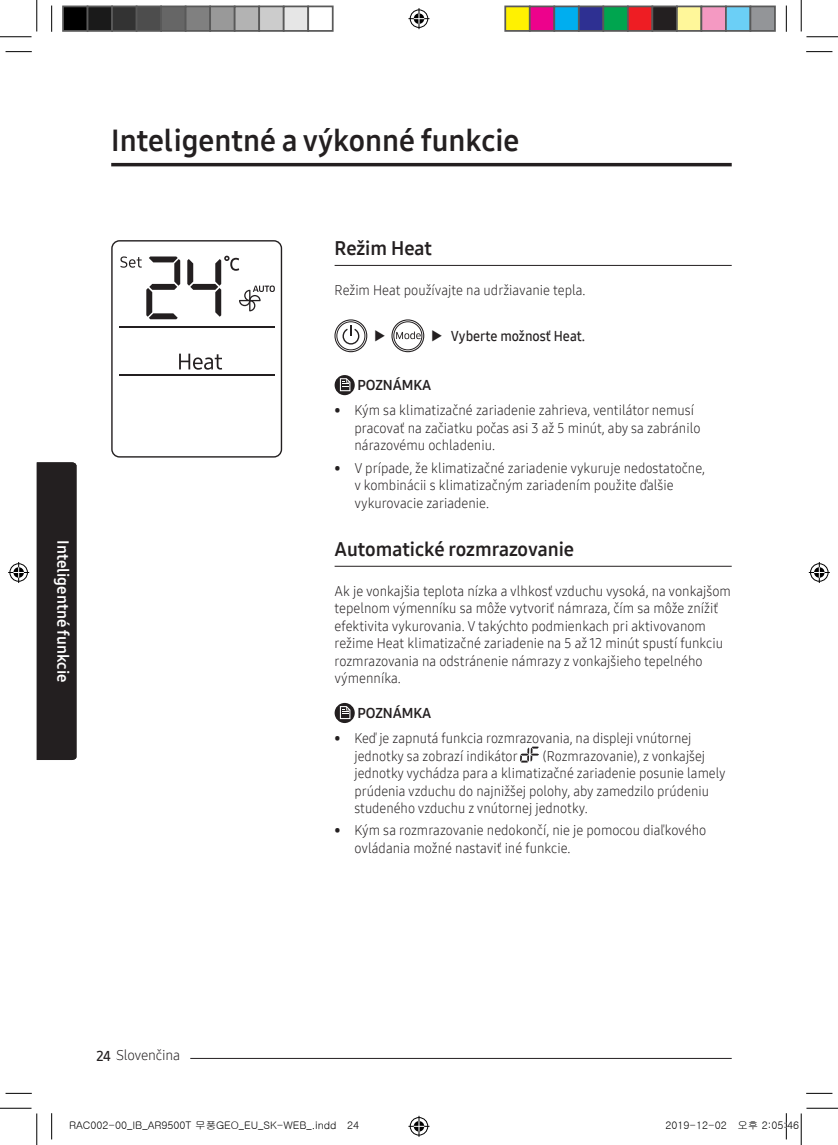
<style>
.page{position:relative;width:838px;height:1145px;background:#fff}
.page>*{position:absolute;margin:0;border:0;box-sizing:border-box;transform-origin:0 0}
.t1{font:29.75px "Samsung One 700";color:#231f20}
.t2{font:19.25px "Samsung One 700";color:#231f20}
.t3{font:15.75px "Samsung One 700";color:#fff}
.t4{font:14px/17.5px "Samsung One 300";color:#231f20;scale:.95 1}
.t5{font:14px/17.5px "Samsung One 300";color:#231f20;scale:.94 1}
.t6{font:14px "Samsung One 600";color:#231f20;scale:.95 1}
.t7{font:14px "Samsung One 700";color:#231f20}
.t8{font:14px "Samsung One 300";color:#231f20}
.t9{font:10.5px "Gulim";color:#000}
.s1{font-family:"Samsung One 600"}
</style>
<div class="page">
<hr style="left:111px;top:163px;width:620px;height:3px;background:#231f20">
<hr style="left:116px;top:1058px;width:615px;height:1px;background:#231f20">
<div style="left:116px;top:1053px;width:74px;height:7px;background:#fff"></div>
<div style="left:37px;top:462px;width:39px;height:298px;background:#231f20"></div>
<hr style="left:119px;top:374px;width:156px;height:1px;background:#231f20">
<hr style="left:119px;top:326px;width:156px;height:1px;background:#231f20">
<svg style="left:179px;top:354px;width:43px;height:16px"></svg>
<svg style="left:120px;top:256px;width:60px;height:63px"></svg>
<svg style="left:187px;top:256px;width:88px;height:61px"></svg>
<div style="left:111px;top:240px;width:171px;height:218px;border:1px solid #231f20;border-radius:8px"></div>
<hr style="left:334px;top:265px;width:397px;height:1px;background:#231f20">
<hr style="left:334px;top:566px;width:397px;height:1px;background:#231f20">
<div style="left:334px;top:319px;width:33px;height:33px;border:1px solid #231f20;border-radius:50%"></div>
<div style="left:336px;top:322px;width:29px;height:28px;border:1px solid #231f20;border-radius:50%"></div>
<svg style="left:342px;top:325px;width:17px;height:20px"></svg>
<svg style="left:392px;top:320px;width:31px;height:32px"></svg>
<div style="left:391px;top:319px;width:33px;height:33px;border:1px solid #231f20;border-radius:50%"></div>
<div style="left:393px;top:322px;width:29px;height:28px;border:1px solid #231f20;border-radius:50%"></div>
<svg style="left:396px;top:332px;width:24px;height:7px"></svg>
<svg style="left:334px;top:375px;width:21px;height:20px"></svg>
<svg style="left:340px;top:378px;width:10px;height:13px"></svg>
<svg style="left:334px;top:703px;width:21px;height:20px"></svg>
<svg style="left:340px;top:706px;width:10px;height:13px"></svg>
<svg style="left:520px;top:747px;width:19px;height:16px"></svg>
<svg style="left:6px;top:51px;width:26px;height:1px"></svg>
<svg style="left:806px;top:51px;width:26px;height:1px"></svg>
<svg style="left:6px;top:1093px;width:26px;height:1px"></svg>
<svg style="left:806px;top:1093px;width:26px;height:1px"></svg>
<svg style="left:51px;top:6px;width:1px;height:26px"></svg>
<svg style="left:51px;top:1113px;width:1px;height:26px"></svg>
<svg style="left:786px;top:6px;width:1px;height:26px"></svg>
<hr style="left:0;top:36px;width:32px;height:1px;background:#000">
<hr style="left:806px;top:36px;width:31px;height:1px;background:#000">
<hr style="left:0;top:1108px;width:32px;height:1px;background:#000">
<hr style="left:806px;top:1108px;width:31px;height:1px;background:#000">
<hr style="left:36px;top:0;width:1px;height:31px;background:#000">
<hr style="left:36px;top:1113px;width:1px;height:32px;background:#000">
<hr style="left:800px;top:0;width:1px;height:31px;background:#000">
<hr style="left:800px;top:1113px;width:1px;height:32px;background:#000">
<svg style="left:408px;top:8px;width:21px;height:21px"></svg>
<svg style="left:408px;top:1116px;width:21px;height:21px"></svg>
<svg style="left:8px;top:562px;width:21px;height:21px"></svg>
<svg style="left:808px;top:562px;width:21px;height:21px"></svg>
<div style="left:63px;top:6px;width:25px;height:25px;background:#000"></div>
<div style="left:62px;top:6px;width:26px;height:26px;border:2px solid #595959"></div>
<div style="left:88px;top:6px;width:24px;height:25px;background:#1a1a1a"></div>
<div style="left:87px;top:6px;width:26px;height:26px;border:2px solid #595959"></div>
<div style="left:112px;top:6px;width:25px;height:25px;background:#333"></div>
<div style="left:111px;top:6px;width:26px;height:26px;border:2px solid #595959"></div>
<div style="left:137px;top:6px;width:24px;height:25px;background:#4d4d4d"></div>
<div style="left:136px;top:6px;width:26px;height:26px;border:2px solid #595959"></div>
<div style="left:161px;top:6px;width:25px;height:25px;background:#666"></div>
<div style="left:160px;top:6px;width:26px;height:26px;border:2px solid #595959"></div>
<div style="left:186px;top:6px;width:24px;height:25px;background:#808080"></div>
<div style="left:185px;top:6px;width:26px;height:26px;border:2px solid #595959"></div>
<div style="left:210px;top:6px;width:25px;height:25px;background:#999"></div>
<div style="left:209px;top:6px;width:26px;height:26px;border:2px solid #595959"></div>
<div style="left:235px;top:6px;width:24px;height:25px;background:#b3b3b3"></div>
<div style="left:234px;top:6px;width:26px;height:26px;border:2px solid #595959"></div>
<div style="left:259px;top:6px;width:25px;height:25px;background:#ccc"></div>
<div style="left:258px;top:6px;width:26px;height:26px;border:2px solid #595959"></div>
<div style="left:284px;top:6px;width:24px;height:25px;background:#e6e6e6"></div>
<div style="left:283px;top:6px;width:26px;height:26px;border:2px solid #595959"></div>
<div style="left:307px;top:6px;width:26px;height:26px;border:2px solid #595959"></div>
<div style="left:505px;top:6px;width:24px;height:25px;background:#fff101"></div>
<div style="left:504px;top:6px;width:26px;height:26px;border:2px solid #595959"></div>
<div style="left:529px;top:6px;width:25px;height:25px;background:#ed028c"></div>
<div style="left:529px;top:6px;width:26px;height:26px;border:2px solid #595959"></div>
<div style="left:554px;top:6px;width:24px;height:25px;background:#00aeef"></div>
<div style="left:553px;top:6px;width:26px;height:26px;border:2px solid #595959"></div>
<div style="left:578px;top:6px;width:25px;height:25px;background:#2e3092"></div>
<div style="left:578px;top:6px;width:26px;height:26px;border:2px solid #595959"></div>
<div style="left:603px;top:6px;width:24px;height:25px;background:#00a54f"></div>
<div style="left:602px;top:6px;width:26px;height:26px;border:2px solid #595959"></div>
<div style="left:627px;top:6px;width:25px;height:25px;background:#ee1d23"></div>
<div style="left:627px;top:6px;width:26px;height:26px;border:2px solid #595959"></div>
<div style="left:652px;top:6px;width:24px;height:25px;background:#231f20"></div>
<div style="left:651px;top:6px;width:26px;height:26px;border:2px solid #595959"></div>
<div style="left:676px;top:6px;width:25px;height:25px;background:#fff79a"></div>
<div style="left:676px;top:6px;width:26px;height:26px;border:2px solid #595959"></div>
<div style="left:701px;top:6px;width:24px;height:25px;background:#f499c2"></div>
<div style="left:700px;top:6px;width:26px;height:26px;border:2px solid #595959"></div>
<div style="left:725px;top:6px;width:25px;height:25px;background:#6bcff6"></div>
<div style="left:725px;top:6px;width:26px;height:26px;border:2px solid #595959"></div>
<div style="left:750px;top:6px;width:24px;height:25px;background:#939598"></div>
<div style="left:749px;top:6px;width:26px;height:26px;border:2px solid #595959"></div>
<svg style="left:785px;top:1113px;width:2px;height:26px"></svg>
<p class="t3" style="left:73px;top:540px;width:144px;rotate:90deg">Inteligentné funkcie</p>
<h1 class="t1" style="left:111px;top:121px;width:409px">Inteligentné a výkonné funkcie</h1>
<h2 class="t2" style="left:334px;top:235px;width:99px">Režim Heat</h2>
<p class="t4" style="left:334px;top:281px;width:266px">Režim Heat používajte na udržiavanie tepla.</p>
<p class="t6" style="left:374px;top:327px;width:13px">▶</p>
<p class="t6" style="left:431px;top:327px;width:164px">▶ Vyberte možnosť Heat.</p>
<p class="t7" style="left:357px;top:376px;width:75px">POZNÁMKA</p>
<p class="t4" style="left:354px;top:401px;width:365px;text-indent:-20px">• Kým sa klimatizačné zariadenie zahrieva, ventilátor nemusí pracovať na začiatku počas asi 3 až 5 minút, aby sa zabránilo nárazovému ochladeniu.</p>
<p class="t4" style="left:354px;top:459px;width:370px;text-indent:-20px">• V prípade, že klimatizačné zariadenie vykuruje nedostatočne, v kombinácii s klimatizačným zariadením použite ďalšie vykurovacie zariadenie.</p>
<h2 class="t2" style="left:334px;top:536px;width:241px">Automatické rozmrazovanie</h2>
<p class="t4" style="left:334px;top:582px;width:418px">Ak je vonkajšia teplota nízka a vlhkosť vzduchu vysoká, na vonkajšom tepelnom výmenníku sa môže vytvoriť námraza, čím sa môže znížiť efektivita vykurovania. V takýchto podmienkach pri aktivovanom režime Heat klimatizačné zariadenie na 5 až 12 minút spustí funkciu rozmrazovania na odstránenie námrazy z vonkajšieho tepelného výmenníka.</p>
<p class="t7" style="left:357px;top:704px;width:75px">POZNÁMKA</p>
<p class="t5" style="left:354px;top:729px;width:360px;text-indent:-20px">• Keď je zapnutá funkcia rozmrazovania, na displeji vnútornej jednotky sa zobrazí indikátor</p>
<p class="t5" style="left:354px;top:747px;width:396px;text-indent:188px">(Rozmrazovanie), z vonkajšej jednotky vychádza para a klimatizačné zariadenie posunie lamely prúdenia vzduchu do najnižšej polohy, aby zamedzilo prúdeniu studeného vzduchu z vnútornej jednotky.</p>
<p class="t4" style="left:354px;top:822px;width:372px;text-indent:-20px">• Kým sa rozmrazovanie nedokončí, nie je pomocou diaľkového ovládania možné nastaviť iné funkcie.</p>
<p class="t8" style="left:96px;top:1045px;width:85px"><span class="s1">24</span> Slovenčina</p>
<p class="t9" style="left:69px;top:1120px;width:291px">RAC002-00_IB_AR9500T 무풍GEO_EU_SK-WEB_.indd 24</p>
<p class="t9" style="left:665px;top:1120px;width:135px">2019-12-02 오후 2:05:46</p>
</div>
